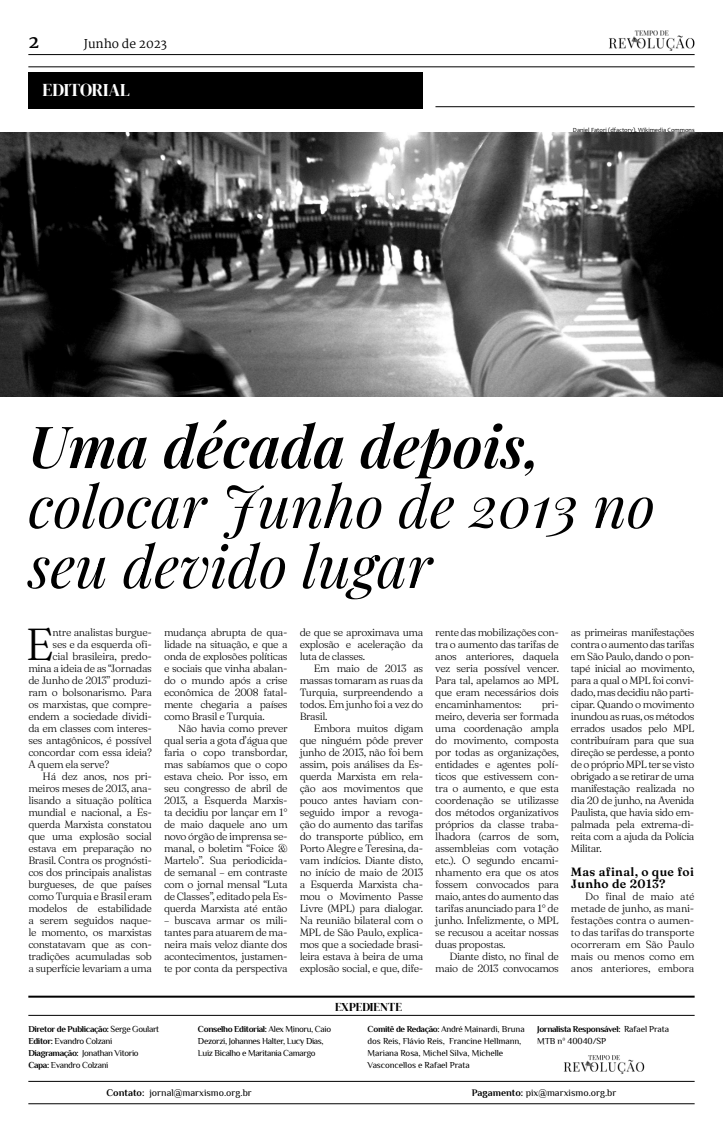
<style>
.page{position:relative;width:723px;height:1134px;background:#fff}
.page>*{position:absolute;margin:0;border:0;box-sizing:border-box;transform-origin:0 0}
.t1{font:italic 58px/60px "Playfair Display";color:#000}
.t2{font:italic 600 58px "Playfair Display";color:#000}
.t3{font:300 44.8px "Fraunces 9 pt";color:#000}
.t4{font:18px "DM Serif Display";color:#fff}
.t5{font:700 18px "Martel";color:#000}
.t6{font:600 12px/12px "Fraunces 9 pt";letter-spacing:.03em;color:#000}
.t7{font:12px "Martel";color:#000}
.t8{font:12px "DM Serif Display";color:#000}
.t9{font:300 10.5px/12px "Fraunces 9 pt";letter-spacing:-.03em;color:#000;text-align:justify}
.t10{font:10px "Philosopher";color:#000}
.t11{font:9px/12px "Philosopher";letter-spacing:-.04em;color:#000}
.t12{font:9px/12px "Philosopher";letter-spacing:-.02em;color:#000}
.t13{font:6.3px "Candara";color:#000}
.s1{font-weight:700}
</style>
<div class="page">
<hr style="left:28px;top:54px;width:666px;height:1px;background:#000">
<img style="left:609px;top:30px;width:85px;height:21px">
<div style="left:28px;top:72px;width:395px;height:36px;background:#000"></div>
<hr style="left:28px;top:66px;width:666px;height:1px;background:#000">
<hr style="left:435px;top:106px;width:259px;height:1px;background:#000">
<hr style="left:28px;top:1103px;width:666px;height:1px;background:#000">
<img style="left:564px;top:1055px;width:81px;height:19px">
<hr style="left:28px;top:996px;width:666px;height:2px;background:#000">
<hr style="left:28px;top:1081px;width:666px;height:1px;background:#000">
<hr style="left:28px;top:1015px;width:666px;height:1px;background:#000">
<img style="left:0;top:132px;width:723px;height:264px">
<h3 class="t5" style="left:28px;top:31px;width:12px">2</h3>
<p class="t7" style="left:84px;top:37px;width:85px">Junho de 2023</p>
<h3 class="t4" style="left:43px;top:79px;width:89px">EDITORIAL</h3>
<p class="t13" style="left:573px;top:126px;width:123px">Daniel Fatori (dfactory), Wikimedia Commons</p>
<h1 class="t2" style="left:28px;top:401px;width:514px">Uma década depois,</h1>
<h1 class="t1" style="left:28px;top:472px;width:628px">colocar Junho de 2013 no seu devido lugar</h1>
<h2 class="t3" style="left:26px;top:609px;width:30px">E</h2>
<p class="t9" style="left:53px;top:626px;width:101px">ntre analistas burgue-</p>
<p class="t9" style="left:53px;top:638px;width:101px">ses e da esquerda ofi-</p>
<p class="t9" style="left:53px;top:650px;width:101px">cial brasileira, predo-</p>
<p class="t9" style="left:28px;top:662px;width:125px">mina a ideia de as “Jornadas</p>
<p class="t9" style="left:28px;top:674px;width:125px">de Junho de 2013” produzi-</p>
<p class="t9" style="left:28px;top:686px;width:125px">ram o bolsonarismo. Para</p>
<p class="t9" style="left:28px;top:698px;width:125px">os marxistas, que compre-</p>
<p class="t9" style="left:28px;top:710px;width:125px">endem a sociedade dividi-</p>
<p class="t9" style="left:28px;top:722px;width:125px">da em classes com interes-</p>
<p class="t9" style="left:28px;top:734px;width:125px">ses antagônicos, é possível</p>
<p class="t9" style="left:28px;top:746px;width:125px">concordar com essa ideia?</p>
<p class="t9" style="left:28px;top:758px;width:82px">A quem ela serve?</p>
<p class="t9" style="left:43px;top:770px;width:111px">Há dez anos, nos pri-</p>
<p class="t9" style="left:28px;top:782px;width:125px">meiros meses de 2013, ana-</p>
<p class="t9" style="left:28px;top:794px;width:125px">lisando a situação política</p>
<p class="t9" style="left:28px;top:806px;width:125px">mundial e nacional, a Es-</p>
<p class="t9" style="left:28px;top:818px;width:125px">querda Marxista constatou</p>
<p class="t9" style="left:28px;top:830px;width:125px">que uma explosão social</p>
<p class="t9" style="left:28px;top:842px;width:125px">estava em preparação no</p>
<p class="t9" style="left:28px;top:854px;width:125px">Brasil. Contra os prognósti-</p>
<p class="t9" style="left:28px;top:866px;width:125px">cos dos principais analistas</p>
<p class="t9" style="left:28px;top:878px;width:125px">burgueses, de que países</p>
<p class="t9" style="left:28px;top:890px;width:125px">como Turquia e Brasil eram</p>
<p class="t9" style="left:28px;top:902px;width:125px">modelos de estabilidade</p>
<p class="t9" style="left:28px;top:914px;width:125px">a serem seguidos naque-</p>
<p class="t9" style="left:28px;top:926px;width:125px">le momento, os marxistas</p>
<p class="t9" style="left:28px;top:938px;width:125px">constatavam que as con-</p>
<p class="t9" style="left:28px;top:950px;width:125px">tradições acumuladas sob</p>
<p class="t9" style="left:28px;top:962px;width:125px">a superfície levariam a uma</p>
<p class="t9" style="left:164px;top:626px;width:125px">mudança abrupta de qua&shy;lidade na situação, e que a onda de explosões políticas e sociais que vinha abalan&shy;do o mundo após a crise econômica de 2008 fatal&shy;mente chegaria a países como Brasil e Turquia.</p>
<p class="t9" style="left:164px;top:722px;width:125px;text-indent:14px">Não havia como prever qual seria a gota d’água que faria o copo transbordar, mas sabíamos que o copo estava cheio. Por isso, em seu congresso de abril de 2013, a Esquerda Marxis&shy;ta decidiu por lançar em 1° de maio daquele ano um novo órgão de imprensa se&shy;manal, o boletim “Foice &amp; Martelo”. Sua periodicida&shy;de semanal – em contraste com o jornal mensal “Luta de Classes”, editado pela Es&shy;querda Marxista até então</p>
<p class="t9" style="left:164px;top:914px;width:125px">– buscava armar os mili&shy;tantes para atuarem de ma&shy;neira mais veloz diante dos acontecimentos, justamen&shy;te por conta da perspectiva</p>
<p class="t9" style="left:300px;top:626px;width:125px">de que se aproximava uma explosão e aceleração da luta de classes.</p>
<p class="t9" style="left:300px;top:662px;width:125px;text-indent:14px">Em maio de 2013 as massas tomaram as ruas da Turquia, surpreendendo a todos. Em junho foi a vez do Brasil.</p>
<p class="t9" style="left:300px;top:722px;width:125px;text-indent:14px">Embora muitos digam que ninguém pôde prever junho de 2013, não foi bem assim, pois análises da Es&shy;querda Marxista em rela&shy;ção aos movimentos que pouco antes haviam con&shy;seguido impor a revoga&shy;ção do aumento das tarifas do transporte público, em Porto Alegre e Teresina, da&shy;vam indícios. Diante disto, no início de maio de 2013 a Esquerda Marxista cha&shy;mou o Movimento Passe Livre (MPL) para dialogar.<br>Na reunião bilateral com o MPL de São Paulo, explica&shy;mos que a sociedade brasi&shy;leira estava à beira de uma explosão social, e que, dife-</p>
<p class="t8" style="left:335px;top:999px;width:69px">EXPEDIENTE</p>
<p class="t9" style="left:435px;top:626px;width:125px">rente das mobilizações con&shy;tra o aumento das tarifas de anos anteriores, daquela vez seria possível vencer.<br>Para tal, apelamos ao MPL que eram necessários dois encaminhamentos:</p>
<p class="t9" style="left:435px;top:698px;width:125px;text-indent:106px">pri&shy;meiro, deveria ser formada uma coordenação ampla do movimento, composta por todas as organizações, entidades e agentes polí&shy;ticos que estivessem con&shy;tra o aumento, e que esta coordenação se utilizasse dos métodos organizativos próprios da classe traba&shy;lhadora (carros de som, assembleias com votação etc.). O segundo encami&shy;nhamento era que os atos fossem convocados para maio, antes do aumento das tarifas anunciado para 1° de junho. Infelizmente, o MPL se recusou a aceitar nossas duas propostas.</p>
<p class="t9" style="left:435px;top:950px;width:125px;text-align:right">Diante disto, no final de maio de 2013 convocamos</p>
<p class="t9" style="left:571px;top:626px;width:125px">as primeiras manifestações contra o aumento das tarifas em São Paulo, dando o pon&shy;tapé inicial ao movimento, para a qual o MPL foi convi&shy;dado, mas decidiu não parti&shy;cipar. Quando o movimento inundou as ruas, os métodos errados usados pelo MPL contribuíram para que sua direção se perdesse, a ponto de o próprio MPL ter se visto obrigado a se retirar de uma manifestação realizada no dia 20 de junho, na Avenida Paulista, que havia sido em&shy;palmada pela extrema-di&shy;reita com a ajuda da Polícia Militar.</p>
<p class="t6" style="left:571px;top:865px;width:124px">Mas afinal, o que foi<br>Junho de 2013?</p>
<p class="t9" style="left:571px;top:890px;width:125px;text-indent:14px">Do final de maio até metade de junho, as mani&shy;festações contra o aumen&shy;to das tarifas do transporte ocorreram em São Paulo mais ou menos como em anos anteriores, embora</p>
<p class="t11" style="left:28px;top:1023px;width:132px"><span class="s1">Diretor de Publicação:</span> Serge Goulart<br><span class="s1">Editor:</span> Evandro Colzani<br><span class="s1">Diagramação:</span> Jonathan Vitorio<br><span class="s1">Capa:</span> Evandro Colzani</p>
<p class="t11" style="left:198px;top:1023px;width:135px"><span class="s1">Conselho Editorial:</span> Alex Minoru, Caio<br>Dezorzi, Johannes Halter, Lucy Dias,<br>Luiz Bicalho e Maritania Camargo</p>
<p class="t12" style="left:368px;top:1023px;width:159px"><span class="s1">Comitê de Redação:</span> André Mainardi, Bruna dos Reis, Flávio Reis, Francine Hellmann, Mariana Rosa, Michel Silva, Michelle Vasconcellos e Rafael Prata</p>
<p class="t12" style="left:537px;top:1023px;width:133px"><span class="s1">Jornalista Responsável:</span> Rafael Prata<br>MTB nº 40040/SP</p>
<p class="t10" style="left:106px;top:1086px;width:147px"><span class="s1">Contato:</span> jornal@marxismo.org.br</p>
<p class="t10" style="left:472px;top:1086px;width:146px"><span class="s1">Pagamento:</span> pix@marxismo.org.br</p>
</div>
